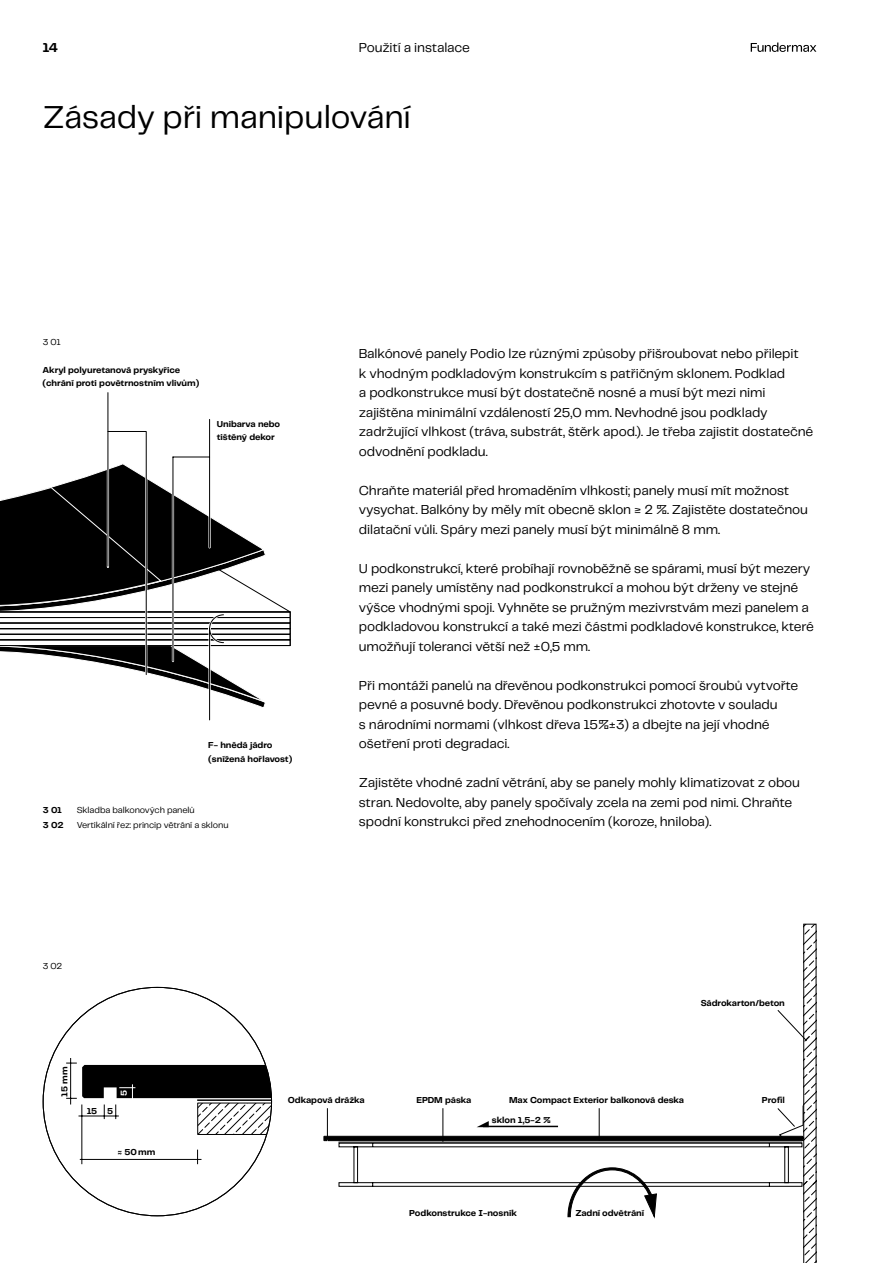
<style>
.page{position:relative;width:893px;height:1263px;background:#fff}
.page>*{position:absolute;margin:0;border:0;box-sizing:border-box;transform-origin:0 0}
.t1{font:33px "Telegraf";letter-spacing:-.005em;color:#000}
.t2{font:13.5px/19.5px "Telegraf";letter-spacing:-.01em;color:#000}
.t3{font:700 13.5px "Telegraf";color:#000}
.t4{font:700 9px/13.5px "Telegraf";letter-spacing:-.01em;color:#000}
.t5{font:9px "Telegraf";letter-spacing:-.01em;color:#000}
.t6{font:700 9px "Telegraf";color:#fff}
</style>
<div class="page">
<svg style="left:0;top:392px;width:291px;height:329px"></svg>
<hr style="left:70px;top:1058px;width:1px;height:46px;background:#000">
<hr style="left:80px;top:1159px;width:121px;height:1px;background:#000">
<hr style="left:81px;top:1104px;width:1px;height:60px;background:#000">
<svg style="left:197px;top:1149px;width:1px;height:15px"></svg>
<svg style="left:66px;top:1063px;width:206px;height:72px"></svg>
<svg style="left:323px;top:924px;width:493px;height:339px"></svg>
<svg style="left:751px;top:43px;width:65px;height:9px"></svg>
<p class="t3" style="left:43px;top:38px;width:17px">14</p>
<p class="t2" style="left:359px;top:37px;width:113px">Použití a instalace</p>
<h1 class="t1" style="left:43px;top:94px;width:370px">Zásady při manipulování</h1>
<p class="t5" style="left:43px;top:336px;width:19px">3 01</p>
<p class="t4" style="left:43px;top:363px;width:158px">Akryl polyuretanová pryskyřice (chrání proti povětrnostním vlivům)</p>
<p class="t4" style="left:217px;top:417px;width:65px">Unibarva nebo tištěný dekor</p>
<p class="t4" style="left:208px;top:738px;width:86px">F- hnědá jádro (snížená hořlavost)</p>
<p class="t4" style="left:43px;top:803px;width:21px">3 01</p>
<p class="t5" style="left:77px;top:804px;width:120px">Skladba balkonových panelů</p>
<p class="t4" style="left:43px;top:818px;width:22px">3 02</p>
<p class="t5" style="left:77px;top:819px;width:153px">Vertikální řez: princip větrání a sklonu</p>
<p class="t5" style="left:43px;top:960px;width:21px">3 02</p>
<p class="t2" style="left:359px;top:343px;width:456px">Balkónové panely Podio lze různými způsoby přišroubovat nebo přilepit<br>k vhodným podkladovým konstrukcím s patřičným sklonem. Podklad<br>a podkonstrukce musí být dostatečně nosné a musí být mezi nimi zajištěna minimální vzdáleností 25,0 mm. Nevhodné jsou podklady zadržující vlhkost (tráva, substrát, štěrk apod.). Je třeba zajistit dostatečné odvodnění podkladu.</p>
<p class="t2" style="left:359px;top:480px;width:451px">Chraňte materiál před hromaděním vlhkosti; panely musí mít možnost vysychat. Balkóny by měly mít obecně sklon ≥ 2 %. Zajistěte dostatečnou dilatační vůli. Spáry mezi panely musí být minimálně 8 mm.</p>
<p class="t2" style="left:359px;top:558px;width:457px">U podkonstrukcí, které probíhají rovnoběžně se spárami, musí být mezery mezi panely umístěny nad podkonstrukcí a mohou být drženy ve stejné výšce vhodnými spoji. Vyhněte se pružným mezivrstvám mezi panelem a podkladovou konstrukcí a také mezi částmi podkladové konstrukce, které umožňují toleranci větší než ±0,5 mm.</p>
<p class="t2" style="left:359px;top:675px;width:441px">Při montáži panelů na dřevěnou podkonstrukci pomocí šroubů vytvořte pevné a posuvné body. Dřevěnou podkonstrukci zhotovte v souladu<br>s národními normami (vlhkost dřeva 15%±3) a dbejte na její vhodné ošetření proti degradaci.</p>
<p class="t2" style="left:359px;top:772px;width:443px">Zajistěte vhodné zadní větrání, aby se panely mohly klimatizovat z obou stran. Nedovolte, aby panely spočívaly zcela na zemi pod nimi. Chraňte spodní konstrukci před znehodnocením (koroze, hniloba).</p>
<p class="t4" style="left:701px;top:996px;width:86px">Sádrokarton/beton</p>
<p class="t4" style="left:58px;top:1097px;width:31px;rotate:-90deg">15 mm</p>
<p class="t4" style="left:87px;top:1104px;width:28px">15 5</p>
<p class="t6" style="left:118px;top:1096px;width:7px;rotate:-90deg">5</p>
<p class="t4" style="left:118px;top:1145px;width:39px">≈ 50mm</p>
<p class="t4" style="left:288px;top:1093px;width:78px">Odkapová drážka</p>
<p class="t4" style="left:416px;top:1093px;width:57px">EPDM páska</p>
<p class="t4" style="left:509px;top:1093px;width:177px">Max Compact Exterior balkonová deska</p>
<p class="t4" style="left:762px;top:1093px;width:24px">Profil</p>
<p class="t4" style="left:492px;top:1113px;width:60px">sklon 1,5-2 %</p>
<p class="t4" style="left:409px;top:1206px;width:109px">Podkonstrukce I-nosník</p>
<p class="t4" style="left:575px;top:1206px;width:70px">Zadní odvětrání</p>
</div>
